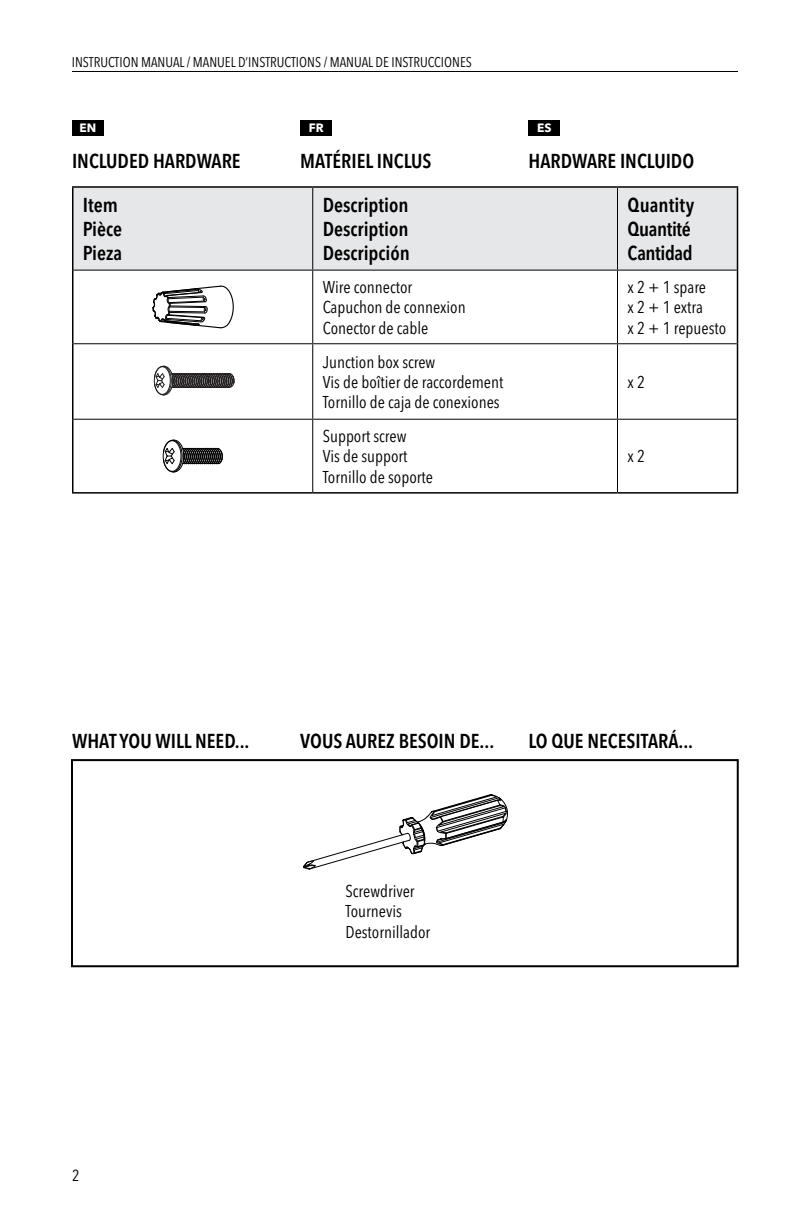
<style>
.page{position:relative;width:792px;height:1224px;background:#fff}
.page>*{position:absolute;margin:0;border:0;box-sizing:border-box;transform-origin:0 0}
.t1{font:600 condensed 20px/24px "Avenir Next LT Pro";color:#000}
.t2{font:600 condensed 20px/24px "Avenir Next LT Pro";letter-spacing:-.02em;color:#000}
.t3{font:condensed 17px/20.4px "Avenir Next LT Pro";color:#000}
.t4{font:condensed 16px "Avenir Next LT Pro";color:#000}
.t5{font:condensed 14px "Avenir Next LT Pro";color:#000}
.t6{font:700 12px "Avenir Next LT Pro";color:#fff}
</style>
<div class="page">
<hr style="left:72px;top:71px;width:666px;height:1px;background:#000">
<div style="left:72px;top:120px;width:32px;height:16px;background:#000"></div>
<div style="left:300px;top:120px;width:32px;height:16px;background:#000"></div>
<div style="left:529px;top:120px;width:31px;height:16px;background:#000"></div>
<div style="left:74px;top:188px;width:663px;height:82px;background:#e6e7e8"></div>
<hr style="left:72px;top:186px;width:241px;height:2px;background:#000">
<hr style="left:72px;top:188px;width:2px;height:82px;background:#000">
<hr style="left:313px;top:186px;width:305px;height:2px;background:#000">
<hr style="left:618px;top:186px;width:120px;height:2px;background:#000">
<hr style="left:737px;top:188px;width:1px;height:82px;background:#000">
<hr style="left:72px;top:270px;width:2px;height:74px;background:#000">
<hr style="left:737px;top:270px;width:1px;height:74px;background:#000">
<hr style="left:72px;top:344px;width:2px;height:75px;background:#000">
<hr style="left:737px;top:344px;width:1px;height:75px;background:#000">
<hr style="left:72px;top:419px;width:2px;height:73px;background:#000">
<hr style="left:737px;top:419px;width:1px;height:73px;background:#000">
<hr style="left:72px;top:492px;width:241px;height:2px;background:#000">
<hr style="left:313px;top:492px;width:305px;height:2px;background:#000">
<hr style="left:618px;top:492px;width:120px;height:2px;background:#000">
<hr style="left:312px;top:188px;width:1px;height:82px;background:#000">
<hr style="left:617px;top:188px;width:1px;height:82px;background:#000">
<hr style="left:74px;top:270px;width:239px;height:1px;background:#000">
<hr style="left:313px;top:270px;width:305px;height:1px;background:#000">
<hr style="left:312px;top:271px;width:1px;height:72px;background:#000">
<hr style="left:618px;top:270px;width:119px;height:1px;background:#000">
<hr style="left:617px;top:271px;width:1px;height:72px;background:#000">
<hr style="left:74px;top:343px;width:239px;height:1px;background:#000">
<hr style="left:313px;top:343px;width:305px;height:1px;background:#000">
<hr style="left:312px;top:344px;width:1px;height:75px;background:#000">
<hr style="left:618px;top:343px;width:119px;height:1px;background:#000">
<hr style="left:617px;top:344px;width:1px;height:75px;background:#000">
<hr style="left:74px;top:419px;width:239px;height:1px;background:#000">
<hr style="left:313px;top:419px;width:305px;height:1px;background:#000">
<hr style="left:312px;top:420px;width:1px;height:72px;background:#000">
<hr style="left:618px;top:419px;width:119px;height:1px;background:#000">
<hr style="left:617px;top:420px;width:1px;height:72px;background:#000">
<svg style="left:152px;top:285px;width:82px;height:44px"></svg>
<svg style="left:154px;top:366px;width:80px;height:30px"></svg>
<svg style="left:163px;top:440px;width:60px;height:33px"></svg>
<svg style="left:303px;top:794px;width:205px;height:76px"></svg>
<div style="left:71px;top:759px;width:668px;height:208px;border:2px solid #000"></div>
<p class="t5" style="left:72px;top:53px;width:402px">INSTRUCTION MANUAL / MANUEL D’INSTRUCTIONS / MANUAL DE INSTRUCCIONES</p>
<p class="t6" style="left:80px;top:121px;width:18px">EN</p>
<p class="t1" style="left:72px;top:148px;width:170px">INCLUDED HARDWARE</p>
<p class="t6" style="left:309px;top:121px;width:16px">FR</p>
<p class="t1" style="left:300px;top:148px;width:133px">MATÉRIEL INCLUS</p>
<p class="t6" style="left:537px;top:121px;width:16px">ES</p>
<p class="t1" style="left:529px;top:148px;width:167px">HARDWARE INCLUIDO</p>
<p class="t1" style="left:83px;top:193px;width:41px">Item<br>Pièce<br>Pieza</p>
<p class="t1" style="left:323px;top:193px;width:89px;text-align:justify">Description Description Descripción</p>
<p class="t2" style="left:628px;top:193px;width:68px">Quantity<br>Quantité<br>Cantidad</p>
<p class="t3" style="left:323px;top:277px;width:145px">Wire connector<br>Capuchon de connexion<br>Conector de cable</p>
<p class="t3" style="left:628px;top:277px;width:100px">x 2 + 1 spare<br>x 2 + 1 extra<br>x 2 + 1 repuesto</p>
<p class="t3" style="left:323px;top:351px;width:182px">Junction box screw<br>Vis de boîtier de raccordement<br>Tornillo de caja de conexiones</p>
<p class="t3" style="left:628px;top:372px;width:19px">x 2</p>
<p class="t3" style="left:323px;top:426px;width:112px">Support screw<br>Vis de support<br>Tornillo de soporte</p>
<p class="t3" style="left:628px;top:446px;width:19px">x 2</p>
<p class="t1" style="left:72px;top:728px;width:179px">WHAT YOU WILL NEED...</p>
<p class="t1" style="left:300px;top:728px;width:196px">VOUS AUREZ BESOIN DE...</p>
<p class="t1" style="left:529px;top:728px;width:166px">LO QUE NECESITARÁ...</p>
<p class="t4" style="left:72px;top:1166px;width:9px">2</p>
<p class="t3" style="left:345px;top:881px;width:86px">Screwdriver<br>Tournevis<br>Destornillador</p>
</div>
